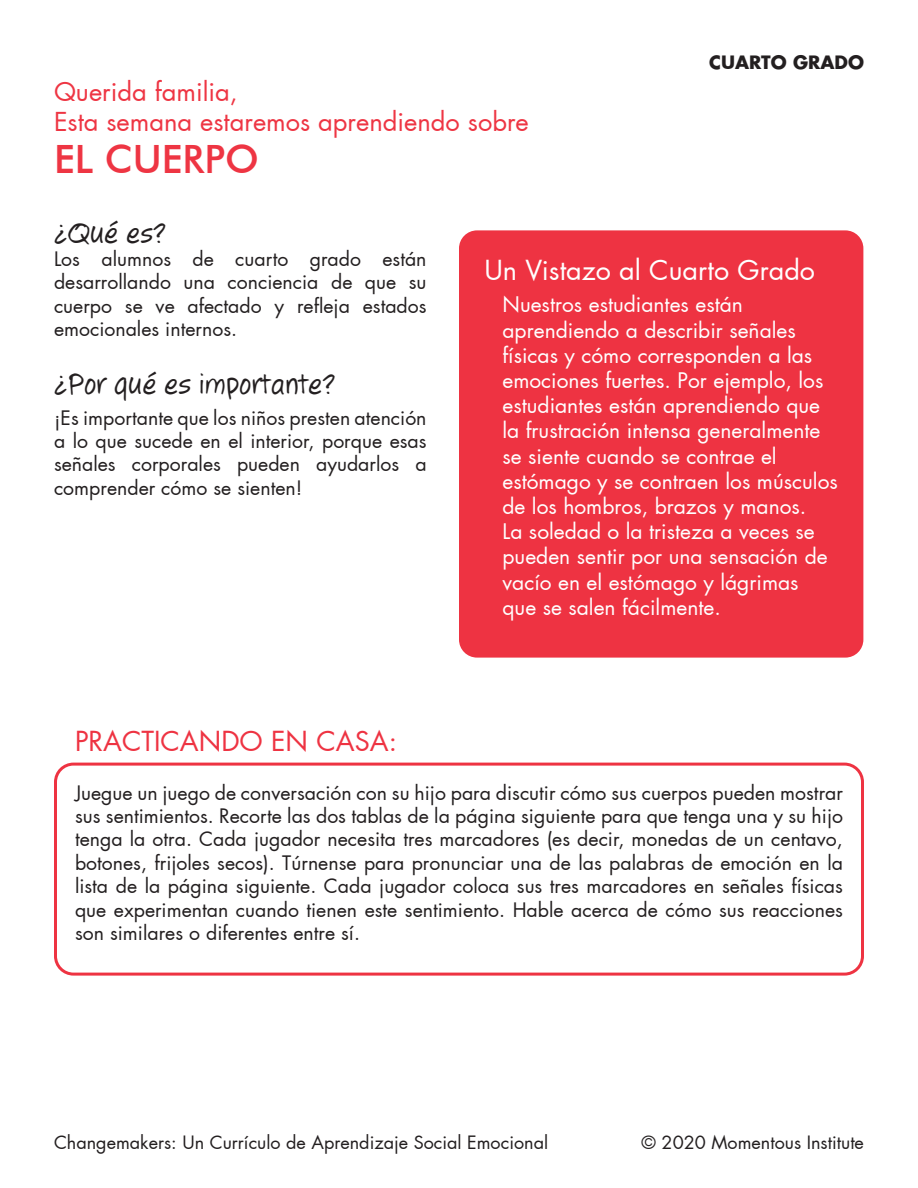
<style>
.page{position:relative;width:918px;height:1188px;background:#fff}
.page>*{position:absolute;margin:0;border:0;box-sizing:border-box;transform-origin:0 0}
.t1{font:500 39px "Futura BT";color:#ee3543}
.t2{font:30px "Jotting";color:#231f20}
.t3{font:27px "Futura";color:#fff}
.t4{font:27px "Futura";color:#ee3342}
.t5{font:25.5px "Futura";color:#ee3543}
.t6{font:21px/25.2px "Futura";color:#fff}
.t7{font:19.5px/23.4px "Futura";color:#231f20;text-align:justify}
.t8{font:18px "Futura";color:#231f20}
.t9{font:700 18px "Futura";color:#231f20}
</style>
<div class="page">
<div style="left:459px;top:230px;width:404px;height:428px;background:#ee3342;border-radius:18px"></div>
<div style="left:54px;top:763px;width:810px;height:213px;border:3px solid #ee3342;border-radius:18px"></div>
<p class="t5" style="left:54px;top:75px;width:185px">Querida familia,</p>
<p class="t5" style="left:54px;top:106px;width:476px">Esta semana estaremos aprendiendo sobre</p>
<p class="t1" style="left:54px;top:135px;width:206px">EL CUERPO</p>
<p class="t9" style="left:709px;top:50px;width:156px">CUARTO GRADO</p>
<p class="t2" style="left:54px;top:215px;width:114px">¿Qué es?</p>
<p class="t7" style="left:54px;top:247px;width:374px">Los alumnos de cuarto grado están desarrollando una conciencia de que su cuerpo se ve afectado y refleja estados emocionales internos.</p>
<p class="t2" style="left:54px;top:366px;width:283px">¿Por qué es importante?</p>
<p class="t7" style="left:54px;top:406px;width:374px">¡Es importante que los niños presten atención a lo que sucede en el interior, porque esas señales corporales pueden ayudarlos a comprender cómo se sienten!</p>
<p class="t4" style="left:75px;top:724px;width:324px">PRACTICANDO EN CASA:</p>
<p class="t3" style="left:484px;top:253px;width:332px">Un Vistazo al Cuarto Grado</p>
<p class="t6" style="left:502px;top:292px;width:337px">Nuestros estudiantes están aprendiendo a describir señales físicas y cómo corresponden a las emociones fuertes. Por ejemplo, los estudiantes están aprendiendo que la frustración intensa generalmente se siente cuando se contrae el estómago y se contraen los músculos de los hombros, brazos y manos.<br>La soledad o la tristeza a veces se pueden sentir por una sensación de vacío en el estómago y lágrimas<br>que se salen fácilmente.</p>
<p class="t7" style="left:75px;top:781px;width:770px">Juegue un juego de conversación con su hijo para discutir cómo sus cuerpos pueden mostrar sus sentimientos. Recorte las dos tablas de la página siguiente para que tenga una y su hijo tenga la otra. Cada jugador necesita tres marcadores (es decir, monedas de un centavo, botones, frijoles secos). Túrnense para pronunciar una de las palabras de emoción en la lista de la página siguiente. Cada jugador coloca sus tres marcadores en señales físicas que experimentan cuando tienen este sentimiento. Hable acerca de cómo sus reacciones son similares o diferentes entre sí.</p>
<p class="t8" style="left:54px;top:1131px;width:496px">Changemakers: Un Currículo de Aprendizaje Social Emocional</p>
<p class="t8" style="left:642px;top:1131px;width:224px">© 2020 Momentous Institute</p>
</div>
